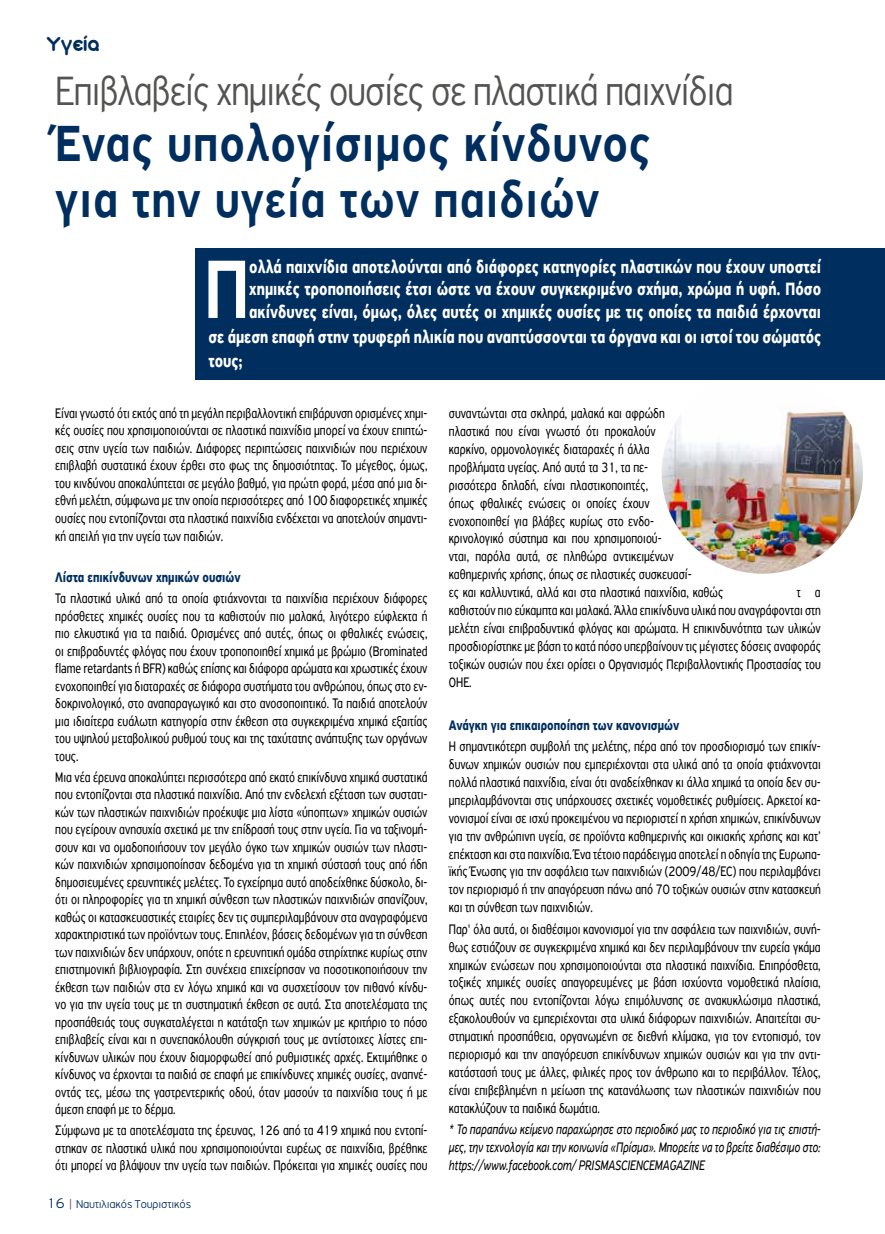
<style>
.page{position:relative;width:885px;height:1234px;background:#fff}
.page>*{position:absolute;margin:0;border:0;box-sizing:border-box;transform-origin:0 0}
.t1{font:500 87.9px "PF Highway Sans Pro";color:#fff;scale:.78 1}
.t2{font:500 53.55px/55.8px "PF Highway Sans Pro";letter-spacing:.02em;color:#002e5e;scale:.87 1}
.t3{font:300 43.2px "PF Highway Sans Pro";letter-spacing:-.02em;color:#525451;scale:.87 1}
.t4{font:22.05px "Aka Acid GR Soft Ice Cream";letter-spacing:.01em;color:#002e5e;scale:.95 1}
.t5{font:700 18.75px/22.5px "PF Highway Sans Pro";color:#fff;text-align:justify;scale:.78 1}
.t6{font:14.55px/17.5px "PF Highway Sans Pro";color:#000;text-align:justify;scale:.78 1}
.t7{font:italic 14.55px/17.9px "PF Highway Sans Pro";color:#000;text-align:justify;scale:.78 1}
.t8{font:700 14.55px "PF Highway Sans Pro";color:#002e5e;scale:.78 1}
.t9{font:300 12px "PF Highway Gothic";letter-spacing:-.01em;color:#002e5e}
.s1{font-size:15px}
.s2{color:#525451}
</style>
<div class="page">
<img style="left:661px;top:409px;width:201px;height:164px">
<div style="left:196px;top:248px;width:688px;height:132px;background:#002e5e"></div>
<h3 class="t4" style="left:47px;top:32px;width:57px">Υγεία</h3>
<h3 class="t3" style="left:55px;top:66px;width:781px">Επιβλαβείς χημικές ουσίες σε πλαστικά παιχνίδια</h3>
<h2 class="t2" style="left:55px;top:116px;width:685px">Ένας υπολογίσιμος κίνδυνος για την υγεία των παιδιών</h2>
<h1 class="t1" style="left:204px;top:237px;width:59px">Π</h1>
<p class="t5" style="left:249px;top:256px;width:734px">ολλά παιχνίδια αποτελούνται από διάφορες κατηγορίες πλαστικών που έχουν υποστεί χημικές τροποποιήσεις έτσι ώστε να έχουν συγκεκριμένο σχήμα, χρώμα ή υφή. Πόσο ακίνδυνες είναι, όμως, όλες αυτές οι χημικές ουσίες με τις οποίες τα παιδιά έρχονται</p>
<p class="t5" style="left:208px;top:324px;width:786px;line-height:24.6px">σε άμεση επαφή στην τρυφερή ηλικία που αναπτύσσονται τα όργανα και οι ιστοί του σώματός τους;</p>
<p class="t6" style="left:55px;top:404px;width:478px">Είναι γνωστό ότι εκτός από τη μεγάλη περιβαλλοντική επιβάρυνση ορισμένες χημι&shy;κές ουσίες που χρησιμοποιούνται σε πλαστικά παιχνίδια μπορεί να έχουν επιπτώ&shy;σεις στην υγεία των παιδιών. Διάφορες περιπτώσεις παιχνιδιών που περιέχουν επιβλαβή συστατικά έχουν έρθει στο φως της δημοσιότητας. Το μέγεθος, όμως, του κινδύνου αποκαλύπτεται σε μεγάλο βαθμό, για πρώτη φορά, μέσα από μια δι&shy;εθνή μελέτη, σύμφωνα με την οποία περισσότερες από 100 διαφορετικές χημικές ουσίες που εντοπίζονται στα πλαστικά παιχνίδια ενδέχεται να αποτελούν σημαντι&shy;κή απειλή για την υγεία των παιδιών.</p>
<p class="t8" style="left:55px;top:569px;width:239px">Λίστα επικίνδυνων χημικών ουσιών</p>
<p class="t6" style="left:55px;top:589px;width:478px">Τα πλαστικά υλικά από τα οποία φτιάχνονται τα παιχνίδια περιέχουν διάφορες πρόσθετες χημικές ουσίες που τα καθιστούν πιο μαλακά, λιγότερο εύφλεκτα ή πιο ελκυστικά για τα παιδιά. Ορισμένες από αυτές, όπως οι φθαλικές ενώσεις, οι επιβραδυντές φλόγας που έχουν τροποποιηθεί χημικά με βρώμιο (Brominated flame retardants ή BFR) καθώς επίσης και διάφορα αρώματα και χρωστικές έχουν ενοχοποιηθεί για διαταραχές σε διάφορα συστήματα του ανθρώπου, όπως στο εν&shy;δοκρινολογικό, στο αναπαραγωγικό και στο ανοσοποιητικό. Τα παιδιά αποτελούν μια ιδιαίτερα ευάλωτη κατηγορία στην έκθεση στα συγκεκριμένα χημικά εξαιτίας του υψηλού μεταβολικού ρυθμού τους και της ταχύτατης ανάπτυξης των οργάνων τους.</p>
<p class="t6" style="left:55px;top:767px;width:478px">Μια νέα έρευνα αποκαλύπτει περισσότερα από εκατό επικίνδυνα χημικά συστατικά που εντοπίζονται στα πλαστικά παιχνίδια. Από την ενδελεχή εξέταση των συστατι&shy;κών των πλαστικών παιχνιδιών προέκυψε μια λίστα «ύποπτων» χημικών ουσιών που εγείρουν ανησυχία σχετικά με την επίδρασή τους στην υγεία. Για να ταξινομή&shy;σουν και να ομαδοποιήσουν τον μεγάλο όγκο των χημικών ουσιών των πλαστι&shy;κών παιχνιδιών χρησιμοποίησαν δεδομένα για τη χημική σύστασή τους από ήδη δημοσιευμένες ερευνητικές μελέτες. Το εγχείρημα αυτό αποδείχθηκε δύσκολο, δι&shy;ότι οι πληροφορίες για τη χημική σύνθεση των πλαστικών παιχνιδιών σπανίζουν, καθώς οι κατασκευαστικές εταιρίες δεν τις συμπεριλαμβάνουν στα αναγραφόμενα χαρακτηριστικά των προϊόντων τους. Επιπλέον, βάσεις δεδομένων για τη σύνθεση των παιχνιδιών δεν υπάρχουν, οπότε η ερευνητική ομάδα στηρίχτηκε κυρίως στην επιστημονική βιβλιογραφία. Στη συνέχεια επιχείρησαν να ποσοτικοποιήσουν την έκθεση των παιδιών στα εν λόγω χημικά και να συσχετίσουν τον πιθανό κίνδυ&shy;νο για την υγεία τους με τη συστηματική έκθεση σε αυτά. Στα αποτελέσματα της προσπάθειάς τους συγκαταλέγεται η κατάταξη των χημικών με κριτήριο το πόσο επιβλαβείς είναι και η συνεπακόλουθη σύγκρισή τους με αντίστοιχες λίστες επι&shy;κίνδυνων υλικών που έχουν διαμορφωθεί από ρυθμιστικές αρχές. Εκτιμήθηκε ο κίνδυνος να έρχονται τα παιδιά σε επαφή με επικίνδυνες χημικές ουσίες, αναπνέ&shy;οντάς τες, μέσω της γαστρεντερικής οδού, όταν μασούν τα παιχνίδια τους ή με άμεση επαφή με το δέρμα.</p>
<p class="t6" style="left:55px;top:1121px;width:478px">Σύμφωνα με τα αποτελέσματα της έρευνας, 126 από τα 419 χημικά που εντοπί&shy;στηκαν σε πλαστικά υλικά που χρησιμοποιούνται ευρέως σε παιχνίδια, βρέθηκε ότι μπορεί να βλάψουν την υγεία των παιδιών. Πρόκειται για χημικές ουσίες που</p>
<p class="t9" style="left:47px;top:1197px;width:146px"><span class="s1">16</span> <span class="s2">|</span> Ναυτιλιακός Τουριστικός</p>
<p class="t6" style="left:449px;top:404px;width:353px;text-align:left">συναντώνται στα σκληρά, μαλακά και αφρώδη<br>πλαστικά που είναι γνωστό ότι προκαλούν<br>καρκίνο, ορμονολογικές διαταραχές ή άλλα<br>προβλήματα υγείας. Από αυτά τα 31, τα πε-<br>ρισσότερα δηλαδή, είναι πλαστικοποιητές,<br>όπως φθαλικές ενώσεις οι οποίες έχουν<br>ενοχοποιηθεί για βλάβες κυρίως στο ενδο-<br>κρινολογικό σύστημα και που χρησιμοποιού-<br>νται, παρόλα αυτά, σε πληθώρα αντικειμένων καθημερινής χρήσης, όπως σε πλαστικές συσκευασί-<br>ες και καλλυντικά, αλλά και στα πλαστικά παιχνίδια, καθώς</p>
<p class="t6" style="left:449px;top:583px;width:478px;text-indent:348px">τ α καθιστούν πιο εύκαμπτα και μαλακά. Άλλα επικίνδυνα υλικά που αναγράφονται στη μελέτη είναι επιβραδυντικά φλόγας και αρώματα. Η επικινδυνότητα των υλικών προσδιορίστηκε με βάση το κατά πόσο υπερβαίνουν τις μέγιστες δόσεις αναφοράς τοξικών ουσιών που έχει ορίσει ο Οργανισμός Περιβαλλοντικής Προστασίας του ΟΗΕ.</p>
<p class="t8" style="left:449px;top:716px;width:297px">Ανάγκη για επικαιροποίηση των κανονισμών</p>
<p class="t6" style="left:449px;top:737px;width:478px">Η σημαντικότερη συμβολή της μελέτης, πέρα από τον προσδιορισμό των επικίν&shy;δυνων χημικών ουσιών που εμπεριέχονται στα υλικά από τα οποία φτιάχνονται πολλά πλαστικά παιχνίδια, είναι ότι αναδείχθηκαν κι άλλα χημικά τα οποία δεν συ&shy;μπεριλαμβάνονται στις υπάρχουσες σχετικές νομοθετικές ρυθμίσεις. Αρκετοί κα&shy;νονισμοί είναι σε ισχύ προκειμένου να περιοριστεί η χρήση χημικών, επικίνδυνων για την ανθρώπινη υγεία, σε προϊόντα καθημερινής και οικιακής χρήσης και κατ’ επέκταση και στα παιχνίδια. Ένα τέτοιο παράδειγμα αποτελεί η οδηγία της Ευρωπα&shy;ϊκής Ένωσης για την ασφάλεια των παιχνιδιών (2009/48/EC) που περιλαμβάνει τον περιορισμό ή την απαγόρευση πάνω από 70 τοξικών ουσιών στην κατασκευή και τη σύνθεση των παιχνιδιών.</p>
<p class="t6" style="left:449px;top:919px;width:478px">Παρ' όλα αυτά, οι διαθέσιμοι κανονισμοί για την ασφάλεια των παιχνιδιών, συνή&shy;θως εστιάζουν σε συγκεκριμένα χημικά και δεν περιλαμβάνουν την ευρεία γκάμα χημικών ενώσεων που χρησιμοποιούνται στα πλαστικά παιχνίδια. Επιπρόσθετα, τοξικές χημικές ουσίες απαγορευμένες με βάση ισχύοντα νομοθετικά πλαίσια, όπως αυτές που εντοπίζονται λόγω επιμόλυνσης σε ανακυκλώσιμα πλαστικά, εξακολουθούν να εμπεριέχονται στα υλικά διάφορων παιχνιδιών. Απαιτείται συ&shy;στηματική προσπάθεια, οργανωμένη σε διεθνή κλίμακα, για τον εντοπισμό, τον περιορισμό και την απαγόρευση επικίνδυνων χημικών ουσιών και για την αντι&shy;κατάστασή τους με άλλες, φιλικές προς τον άνθρωπο και το περιβάλλον. Τέλος, είναι επιβεβλημένη η μείωση της κατανάλωσης των πλαστικών παιχνιδιών που κατακλύζουν τα παιδικά δωμάτια.</p>
<p class="t7" style="left:449px;top:1120px;width:478px">* Το παραπάνω κείμενο παραχώρησε στο περιοδικό μας το περιοδικό για τις επιστή&shy;μες, την τεχνολογία και την κοινωνία «Πρίσμα». Μπορείτε να το βρείτε διαθέσιμο στο: https://www.facebook.com/ PRISMASCIENCEMAGAZINE</p>
</div>
